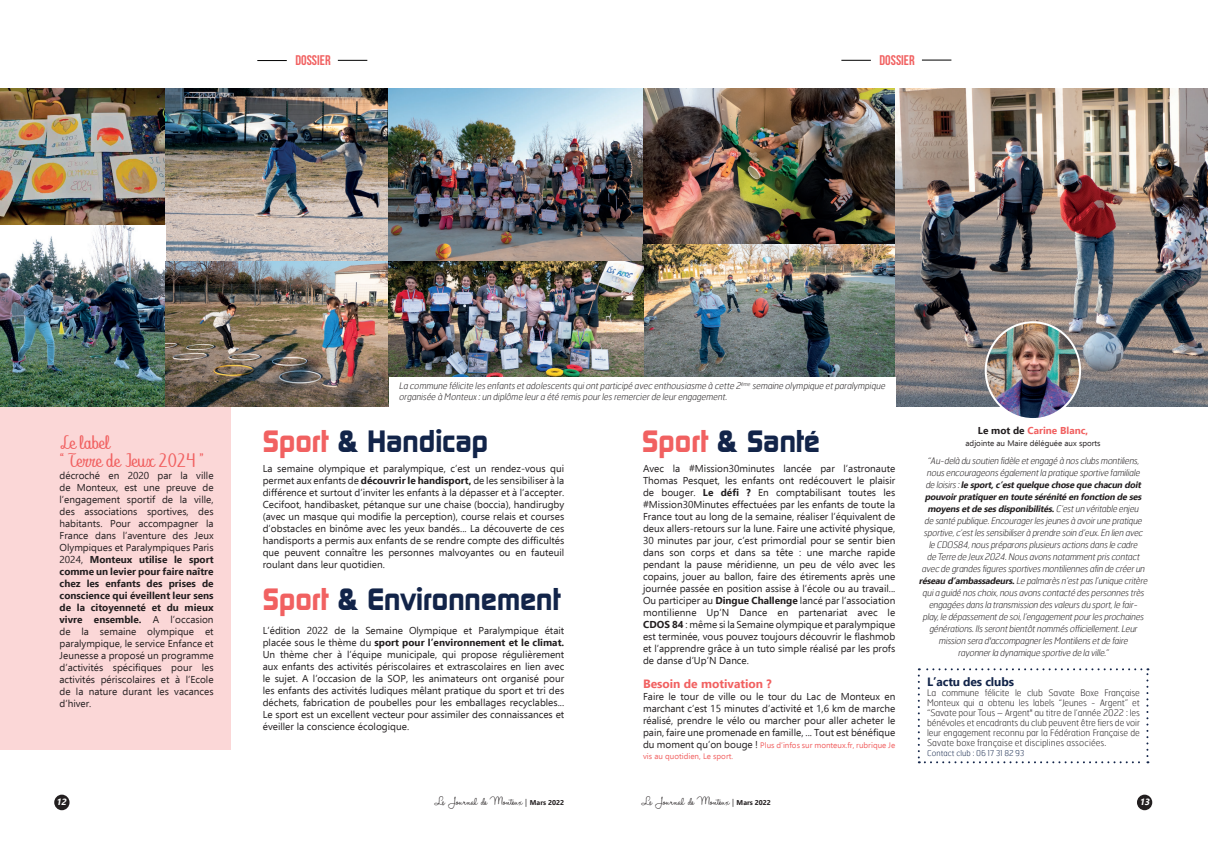
<style>
.page{position:relative;width:1208px;height:859px;background:#fff}
.page>*{position:absolute;margin:0;border:0;box-sizing:border-box;transform-origin:0 0}
.t1{font:30px "Digital Serial Xbold";color:#122449}
.t2{font:18px "Abecedary";color:#f16161}
.t3{font:14px "Bebas Neue";color:#f16161}
.t4{font:13px "Halo Handletter";color:#231f20}
.t5{font:700 12px "Ebrima";color:#f16161}
.t6{font:700 12px "Ebrima";letter-spacing:-.01em;color:#122449}
.t7{font:10px/12px "Ebrima";color:#231f20;text-align:justify}
.t8{font:700 10px "Ebrima";color:#f16161}
.t9{font:italic 100 9px/12px "Hermes";color:#231f20;text-align:center}
.t10{font:100 9px/10px "Hermes";letter-spacing:.01em;color:#231f20;text-align:justify}
.t11{font:italic 700 9px "Ebrima";color:#fff}
.t12{font:8px/11px "Ebrima";color:#f16161}
.t13{font:8px "Ebrima";color:#231f20}
.t14{font:100 8px "Hermes";letter-spacing:.01em;color:#122449}
.s1{font-weight:700}
.s2{color:#f16161}
.s3{font-size:10px;color:#231f20}
.s4{color:#231f20}
.s5{font-family:"Ebrima";font-weight:700}
.s6{font-family:"Ebrima";font-size:8px}
.s7{font-family:"Ebrima";font-weight:700;font-size:7px}
</style>
<div class="page">
<div style="left:1137px;top:795px;width:15px;height:15px;background:#231f20;border-radius:50%"></div>
<div style="left:54px;top:795px;width:16px;height:15px;background:#231f20;border-radius:50%"></div>
<div style="left:0;top:406px;width:231px;height:344px;background:#fbd7d7"></div>
<svg style="left:338px;top:60px;width:29px;height:1px"></svg>
<hr style="left:257px;top:60px;width:30px;height:1px;background:#000">
<svg style="left:922px;top:60px;width:29px;height:1px"></svg>
<hr style="left:841px;top:60px;width:30px;height:1px;background:#000">
<img style="left:0;top:89px;width:389px;height:317px">
<img style="left:389px;top:89px;width:253px;height:173px">
<img style="left:642px;top:89px;width:253px;height:288px">
<img style="left:895px;top:89px;width:313px;height:317px">
<img style="left:985px;top:322px;width:95px;height:95px">
<div style="left:984px;top:321px;width:97px;height:99px;border:2px solid #fff;border-radius:50%"></div>
<svg style="left:917px;top:668px;width:231px;height:95px"></svg>
<img style="left:389px;top:262px;width:254px;height:115px">
<p class="t3" style="left:295px;top:53px;width:37px">DOSSIER</p>
<p class="t3" style="left:879px;top:53px;width:37px">DOSSIER</p>
<p class="t2" style="left:60px;top:428px;width:52px">Le label</p>
<p class="t2" style="left:60px;top:446px;width:146px">“ Terre de Jeux 2024 ”</p>
<p class="t7" style="left:60px;top:469px;width:156px">décroché en 2020 par la ville de Monteux, est une preuve de l’engagement sportif de la ville, des associations sportives, des habitants. Pour accompagner la France dans l’aventure des Jeux Olympiques et Paralympiques Paris 2024, <span class="s1">Monteux utilise le sport comme un levier pour faire naître chez les enfants des prises de conscience qui éveillent leur sens de la citoyenneté et du mieux vivre ensemble.</span> A l’occasion de la semaine olympique et paralympique, le service Enfance et Jeunesse a proposé un programme d’activités spécifiques pour les activités périscolaires et à l’Ecole de la nature durant les vacances d’hiver.</p>
<p class="t9" style="left:399px;top:380px;width:490px;line-height:11px;text-align:left">La commune félicite les enfants etadolescents quiontparticipé avec enthousiasme à cette 2<sup>ème</sup> semaine olympique etparalympique organisée à Monteux:un diplôme leura été remis pourles remercierde leurengagement.</p>
<p class="t1" style="left:263px;top:418px;width:227px"><span class="s2">Sport</span> &amp; Handicap</p>
<p class="t7" style="left:263px;top:462px;width:303px">La semaine olympique et paralympique, c’est un rendez-vous qui permet aux enfants de <span class="s1">découvrir le handisport,</span> de les sensibiliser à la différence et surtout d’inviter les enfants à la dépasser et à l’accepter.<br>Cecifoot, handibasket, pétanque sur une chaise (boccia), handirugby (avec un masque qui modifie la perception), course relais et courses d’obstacles en binôme avec les yeux bandés... La découverte de ces handisports a permis aux enfants de se rendre compte des difficultés que peuvent connaître les personnes malvoyantes ou en fauteuil roulant dans leur quotidien.</p>
<p class="t1" style="left:263px;top:575px;width:299px"><span class="s2">Sport</span> &amp; Environnement</p>
<p class="t7" style="left:263px;top:624px;width:303px">L’édition 2022 de la Semaine Olympique et Paralympique était placée sous le thème du <span class="s1">sport pour l’environnement et le climat.<br></span>Un thème cher à l’équipe municipale, qui propose régulièrement aux enfants des activités périscolaires et extrascolaires en lien avec le sujet. A l’occasion de la SOP, les animateurs ont organisé pour les enfants des activités ludiques mêlant pratique du sport et tri des déchets, fabrication de poubelles pour les emballages recyclables...<br>Le sport est un excellent vecteur pour assimiler des connaissances et éveiller la conscience écologique.</p>
<p class="t1" style="left:642px;top:418px;width:179px"><span class="s2">Sport</span> &amp; Santé</p>
<p class="t7" style="left:643px;top:462px;width:254px">Avec la #Mission30minutes lancée par l’astronaute</p>
<p class="t7" style="left:643px;top:474px;width:254px">Thomas Pesquet, les enfants ont redécouvert le plaisir de bouger. <span class="s1">Le défi ?</span> En comptabilisant toutes les #Mission30Minutes effectuées par les enfants de toute la France tout au long de la semaine, réaliser l’équivalent de deux allers-retours sur la lune. Faire une activité physique, 30 minutes par jour, c’est primordial pour se sentir bien dans son corps et dans sa tête : une marche rapide pendant la pause méridienne, un peu de vélo avec les copains, jouer au ballon, faire des étirements après une journée passée en position assise à l’école ou au travail...<br>Ou participer au <span class="s1">Dingue Challenge</span> lancé par l’association montilienne Up’N Dance en partenariat avec le</p>
<p class="t7" style="left:643px;top:618px;width:254px"><span class="s1">CDOS 84</span> : même si la Semaine olympique et paralympique est terminée, vous pouvez toujours découvrir le flashmob et l’apprendre grâce à un tuto simple réalisé par les profs de danse d’Up’N Dance.</p>
<p class="t5" style="left:643px;top:674px;width:130px">Besoin de motivation ?</p>
<p class="t7" style="left:643px;top:690px;width:254px">Faire le tour de ville ou le tour du Lac de Monteux en marchant c’est 15 minutes d’activité et 1,6 km de marche réalisé, prendre le vélo ou marcher pour aller acheter le pain, faire une promenade en famille, ... Tout est bénéfique</p>
<p class="t12" style="left:643px;top:740px;width:254px"><span class="s3">du moment qu’on bouge !</span> Plus d’infos sur monteux.fr, rubrique Je vis au quotidien, Le sport.</p>
<p class="t8" style="left:978px;top:423px;width:112px"><span class="s4">Le mot de</span> Carine Blanc,</p>
<p class="t13" style="left:965px;top:438px;width:137px">adjointe au Maire déléguée aux sports</p>
<p class="t9" style="left:919px;top:455px;width:232px">“Au-delà du soutien fidèle etengagé à nosclubsmontiliens, nousencourageonségalementla pratique sportive familiale<br>de loisirs:<span class="s5">lesport,c’estquelquechosequechacun doit pouvoirpratiqueren toutesérénitéen fonction deses moyensetdesesdisponibilités.</span>C’estun véritable enjeu<br>de santé publique.Encouragerlesjeunesà avoirune pratique sportive,c’estlessensibiliserà prendre soin d’eux.En lien avec le CDOS84,nouspréparonsplusieursactionsdansle cadre<br>de Terre de Jeux2024.Nousavonsnotammentpriscontact avec de grandesfiguressportivesmontiliennesafin de créerun <span class="s5">réseau d’ambassadeurs.</span>Le palmarèsn’estpasl’unique critère quia guidé noschoix,nousavonscontacté despersonnestrès engagéesdansla transmission desvaleursdu sport,le fair&shy;play,le dépassementde soi,l’engagementpourlesprochaines générations.Ilsserontbientôtnommésofficiellement.Leur mission sera d'accompagnerlesMontiliensetde faire</p>
<p class="t9" style="left:957px;top:647px;width:154px">rayonnerla dynamique sportive de la ville.”</p>
<p class="t6" style="left:927px;top:672px;width:88px">L’actu des clubs</p>
<p class="t10" style="left:927px;top:687px;width:214px">La commune félicite le club Savate Boxe Française Monteux qui a obtenu les labels “Jeunes - Argent” et “Savate pour Tous – Argent" au titre de l’année 2022 : les bénévoles et encadrants du club peuvent être fiers de voir leur engagement reconnu par la Fédération Française de Savate boxe française et disciplines associées.</p>
<p class="t14" style="left:927px;top:747px;width:99px">Contact club : 06 17 31 82 93</p>
<p class="t11" style="left:56px;top:795px;width:14px">12</p>
<h3 class="t4" style="left:434px;top:794px;width:131px">Le Journal de Monteux <span class="s6">|</span> <span class="s7">Mars 2022</span></h3>
<h3 class="t4" style="left:641px;top:794px;width:131px">Le Journal de Monteux <span class="s6">|</span> <span class="s7">Mars 2022</span></h3>
<p class="t11" style="left:1139px;top:795px;width:14px">13</p>
</div>
